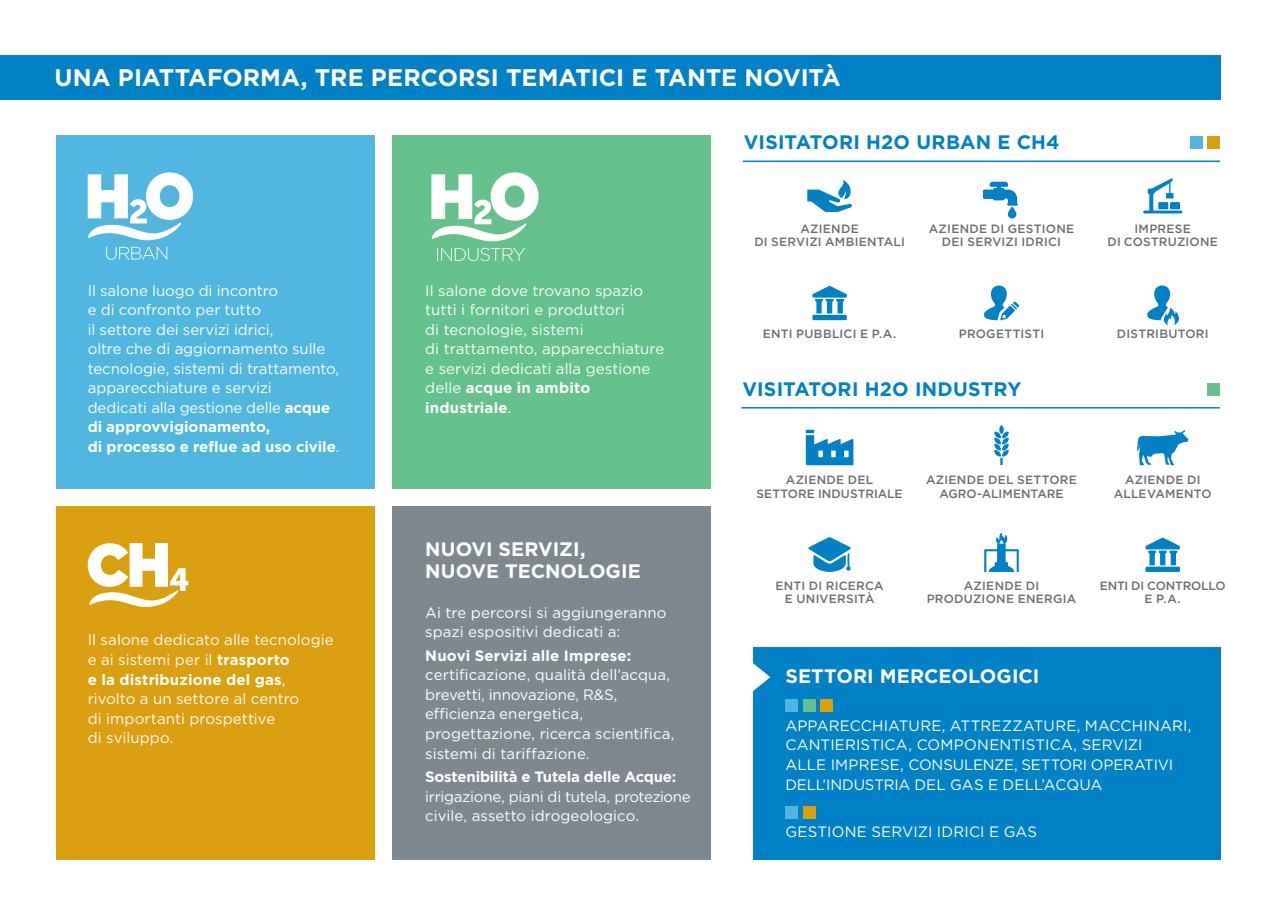
<style>
.page{position:relative;width:1276px;height:915px;background:#fff}
.page>*{position:absolute;margin:0;border:0;box-sizing:border-box;transform-origin:0 0}
.t1{font:700 24px "Gotham HTF";letter-spacing:-.005em;color:#fff}
.t2{font:700 19.5px "Gotham HTF";color:#fff}
.t3{font:700 19.5px "Gotham HTF";letter-spacing:.01em;color:#0080c5}
.t4{font:15px/19.5px "Gotham HTF";color:#fff}
.t5{font:700 15px "Gotham HTF";letter-spacing:.005em;color:#fff}
.t6{font:500 12px/13.5px "Gotham HTF";letter-spacing:.02em;color:#6c6d70;text-align:center}
.t7{font:500 12px "Gotham HTF";color:#6c6d70}
.t8{font:500 12px "Gotham HTF";letter-spacing:-.015em;color:#6c6d70}
.s1{font-weight:700}
.s2{font-weight:400}
</style>
<div class="page">
<div style="left:753px;top:647px;width:467px;height:212px;background:#0080c5"></div>
<svg style="left:753px;top:663px;width:17px;height:28px"></svg>
<div style="left:785px;top:699px;width:13px;height:13px;background:#51b6df"></div>
<div style="left:803px;top:699px;width:12px;height:13px;background:#65c18b"></div>
<div style="left:820px;top:699px;width:13px;height:13px;background:#da9f0f"></div>
<div style="left:785px;top:805px;width:13px;height:13px;background:#51b6df"></div>
<div style="left:803px;top:805px;width:12px;height:13px;background:#da9f0f"></div>
<div style="left:0;top:55px;width:1220px;height:45px;background:#0080c5"></div>
<div style="left:56px;top:135px;width:319px;height:353px;background:#51b6df"></div>
<svg style="left:87px;top:172px;width:107px;height:69px"></svg>
<svg style="left:106px;top:247px;width:61px;height:13px"></svg>
<div style="left:392px;top:135px;width:319px;height:353px;background:#65c18b"></div>
<svg style="left:431px;top:172px;width:108px;height:70px"></svg>
<svg style="left:437px;top:248px;width:88px;height:13px"></svg>
<svg style="left:994px;top:425px;width:14px;height:40px"></svg>
<svg style="left:984px;top:532px;width:34px;height:39px"></svg>
<svg style="left:1137px;top:430px;width:51px;height:35px"></svg>
<div style="left:1145px;top:566px;width:35px;height:5px;background:#0080c5"></div>
<hr style="left:1145px;top:545px;width:35px;height:4px;background:#0080c5">
<svg style="left:1148px;top:550px;width:29px;height:15px"></svg>
<svg style="left:808px;top:537px;width:43px;height:34px"></svg>
<svg style="left:806px;top:429px;width:47px;height:36px"></svg>
<hr style="left:741px;top:407px;width:479px;height:1px;background:#0080c5">
<div style="left:1207px;top:383px;width:13px;height:12px;background:#65c18b"></div>
<svg style="left:807px;top:179px;width:45px;height:33px"></svg>
<div style="left:812px;top:315px;width:35px;height:5px;background:#0080c5"></div>
<hr style="left:812px;top:293px;width:35px;height:4px;background:#0080c5">
<svg style="left:815px;top:299px;width:29px;height:14px"></svg>
<svg style="left:983px;top:182px;width:35px;height:36px"></svg>
<svg style="left:984px;top:285px;width:35px;height:35px"></svg>
<hr style="left:743px;top:160px;width:477px;height:2px;background:#0080c5">
<div style="left:1189px;top:136px;width:13px;height:13px;background:#51b6df"></div>
<div style="left:1207px;top:136px;width:13px;height:13px;background:#da9f0f"></div>
<svg style="left:1143px;top:178px;width:39px;height:35px"></svg>
<div style="left:1158px;top:202px;width:10px;height:7px;background:#0080c5"></div>
<div style="left:1170px;top:202px;width:10px;height:7px;background:#0080c5"></div>
<svg style="left:1147px;top:285px;width:32px;height:40px"></svg>
<div style="left:56px;top:506px;width:319px;height:353px;background:#da9f0f"></div>
<div style="left:392px;top:506px;width:319px;height:353px;background:#7e888f"></div>
<svg style="left:87px;top:543px;width:101px;height:64px"></svg>
<p class="t1" style="left:55px;top:63px;width:788px">UNA PIATTAFORMA, TRE PERCORSI TEMATICI E TANTE NOVITÀ</p>
<p class="t4" style="left:88px;top:280px;width:192px">Il salone luogo di incontro</p>
<p class="t4" style="left:88px;top:300px;width:175px">e di confronto per tutto</p>
<p class="t4" style="left:88px;top:319px;width:187px">il settore dei servizi idrici,</p>
<p class="t4" style="left:88px;top:339px;width:253px">oltre che di aggiornamento sulle tecnologie, sistemi di trattamento, apparecchiature e servizi</p>
<p class="t4" style="left:88px;top:397px;width:244px">dedicati alla gestione delle <span class="s1">acque</span></p>
<p class="t5" style="left:88px;top:418px;width:184px">di approvvigionamento,</p>
<p class="t5" style="left:88px;top:437px;width:253px">di processo e reflue ad uso civile<span class="s2">.</span></p>
<p class="t4" style="left:88px;top:630px;width:247px">Il salone dedicato alle tecnologie</p>
<p class="t4" style="left:88px;top:649px;width:204px">e ai sistemi per il <span class="s1">trasporto</span></p>
<p class="t5" style="left:88px;top:670px;width:199px">e la distribuzione del gas<span class="s2">,</span></p>
<p class="t4" style="left:88px;top:688px;width:213px">rivolto a un settore al centro</p>
<p class="t4" style="left:88px;top:708px;width:189px">di importanti prospettive</p>
<p class="t4" style="left:88px;top:727px;width:87px">di sviluppo.</p>
<p class="t4" style="left:425px;top:280px;width:219px">Il salone dove trovano spazio tutti i fornitori e produttori</p>
<p class="t4" style="left:425px;top:319px;width:160px">di tecnologie, sistemi</p>
<p class="t4" style="left:425px;top:339px;width:240px">di trattamento, apparecchiature e servizi dedicati alla gestione delle <span class="s1">acque in ambito industriale</span>.</p>
<p class="t2" style="left:425px;top:537px;width:162px">NUOVI SERVIZI,</p>
<p class="t2" style="left:425px;top:559px;width:217px">NUOVE TECNOLOGIE</p>
<p class="t4" style="left:425px;top:602px;width:243px">Ai tre percorsi si aggiungeranno</p>
<p class="t4" style="left:425px;top:621px;width:197px">spazi espositivi dedicati a:</p>
<p class="t4" style="left:425px;top:645px;width:246px"><span class="s1">Nuovi Servizi alle Imprese: </span>certificazione, qualità dell’acqua, brevetti, innovazione, R&amp;S,</p>
<p class="t4" style="left:425px;top:704px;width:159px">efficienza energetica,</p>
<p class="t4" style="left:425px;top:723px;width:251px">progettazione, ricerca scientifica, sistemi di tariffazione.</p>
<p class="t4" style="left:425px;top:766px;width:267px"><span class="s1">Sostenibilità e Tutela delle Acque: </span>irrigazione, piani di tutela, protezione civile, assetto idrogeologico.</p>
<p class="t3" style="left:744px;top:131px;width:317px">VISITATORI H2O URBAN E CH4</p>
<p class="t6" style="left:800px;top:221px;width:60px">AZIENDE</p>
<p class="t6" style="left:754px;top:235px;width:152px">DI SERVIZI AMBIENTALI</p>
<p class="t6" style="left:929px;top:221px;width:147px">AZIENDE DI GESTIONE<br>DEI SERVIZI IDRICI</p>
<p class="t6" style="left:1134px;top:221px;width:58px">IMPRESE</p>
<p class="t6" style="left:1107px;top:235px;width:112px">DI COSTRUZIONE</p>
<p class="t6" style="left:763px;top:327px;width:135px">ENTI PUBBLICI E P.A.</p>
<p class="t6" style="left:958px;top:327px;width:87px">PROGETTISTI</p>
<p class="t6" style="left:1116px;top:327px;width:93px">DISTRIBUTORI</p>
<p class="t3" style="left:742px;top:377px;width:280px">VISITATORI H2O INDUSTRY</p>
<p class="t6" style="left:786px;top:473px;width:89px">AZIENDE DEL</p>
<p class="t7" style="left:756px;top:486px;width:148px">SETTORE INDUSTRIALE</p>
<p class="t6" style="left:926px;top:473px;width:152px">AZIENDE DEL SETTORE</p>
<p class="t7" style="left:939px;top:486px;width:126px">AGRO-ALIMENTARE</p>
<p class="t6" style="left:1125px;top:473px;width:77px">AZIENDE DI</p>
<p class="t6" style="left:1113px;top:486px;width:100px">ALLEVAMENTO</p>
<p class="t6" style="left:775px;top:578px;width:110px">ENTI DI RICERCA</p>
<p class="t6" style="left:785px;top:592px;width:91px">E UNIVERSITÀ</p>
<p class="t6" style="left:926px;top:578px;width:151px">AZIENDE DI<br>PRODUZIONE ENERGIA</p>
<p class="t8" style="left:1099px;top:578px;width:128px">ENTI DI CONTROLLO</p>
<p class="t6" style="left:1144px;top:592px;width:38px">E P.A.</p>
<p class="t2" style="left:785px;top:665px;width:255px">SETTORI MERCEOLOGICI</p>
<p class="t4" style="left:785px;top:715px;width:407px">APPARECCHIATURE, ATTREZZATURE, MACCHINARI, CANTIERISTICA, COMPONENTISTICA, SERVIZI<br>ALLE IMPRESE, CONSULENZE, SETTORI OPERATIVI DELL’INDUSTRIA DEL GAS E DELL’ACQUA</p>
<p class="t4" style="left:785px;top:821px;width:253px">GESTIONE SERVIZI IDRICI E GAS</p>
</div>
